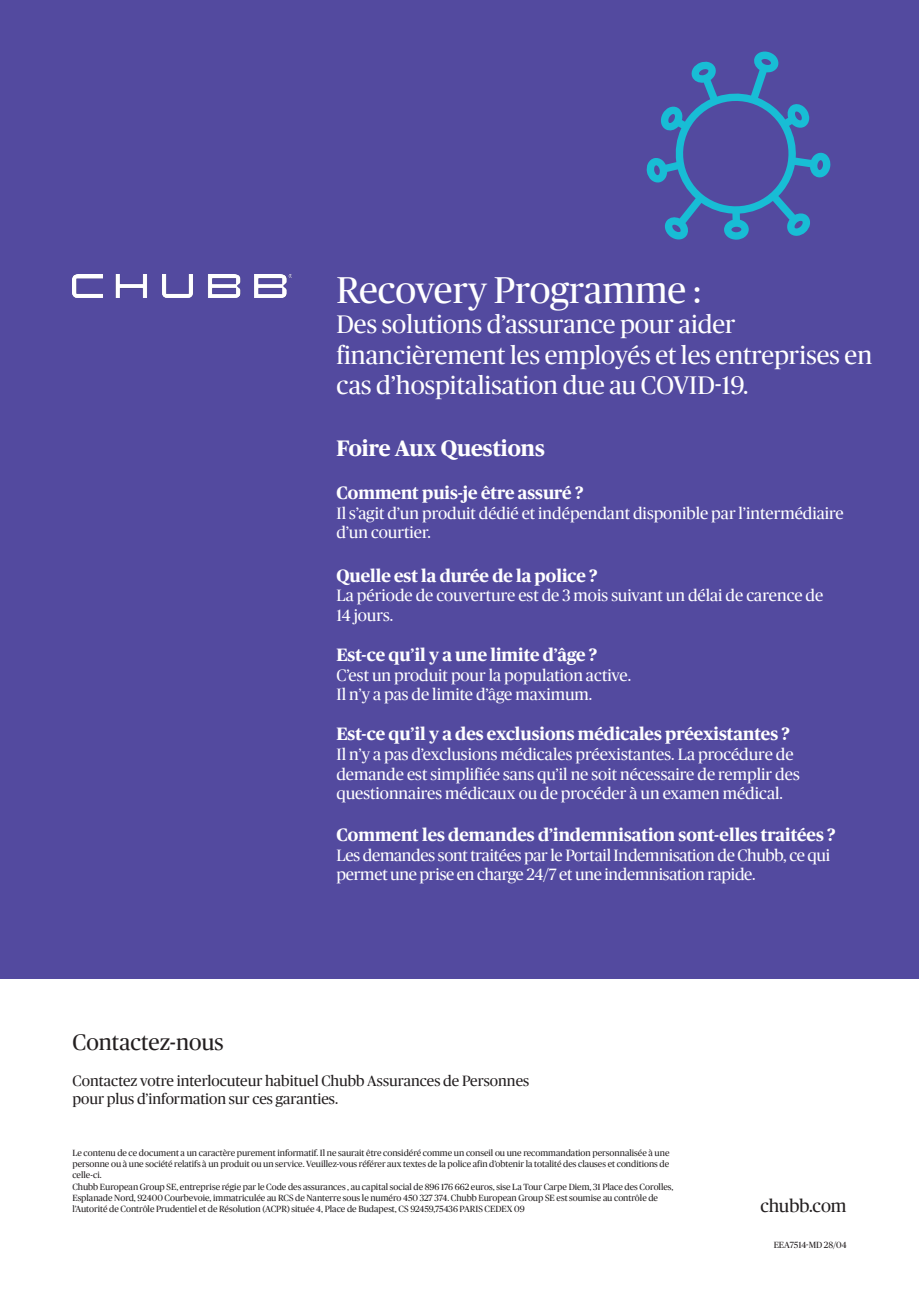
<style>
.page{position:relative;width:919px;height:1289px;background:#fff}
.page>*{position:absolute;margin:0;border:0;box-sizing:border-box;transform-origin:0 0}
.GREEN_HEADER{font:37.5px "Chubb Publico Office";color:#fff}
.GREEN_HEADER-2{font:25.5px/30.6px "Chubb Publico Office";color:#fff}
.GREEN_HEADER-3{font:700 22.5px "Chubb Publico Office";color:#fff}
.BULLETS{font:22.5px "Chubb Publico Office";color:#231f20}
.BULLETS-2{font:700 18px "Chubb Publico Office";color:#fff}
.BULLETS-3{font:18px "Chubb Publico Office";color:#231f20}
.BULLETS-4{font:16.5px/19.8px "Chubb Publico Office";color:#fff}
.BULLETS-5{font:15px "Chubb Publico Office";color:#231f20}
.BULLETS-6{font:9px/11.2px "Chubb Publico Office";color:#231f20;text-align:justify}
.BODY_COPY{font:9px "Chubb Publico Office";color:#231f20}
</style>
<div class="page">
<div style="left:0;top:0;width:918px;height:978px;background:#534a9f"></div>
<svg style="left:646px;top:51px;width:184px;height:189px"></svg>
<img style="left:72px;top:275px;width:219px;height:22px">
<p class="GREEN_HEADER" style="left:336px;top:263px;width:366px">Recovery Programme :</p>
<p class="GREEN_HEADER-2" style="left:336px;top:307px;width:537px">Des solutions d’assurance pour aider financièrement les employés et les entreprises en cas d’hospitalisation due au COVID-19.</p>
<p class="GREEN_HEADER-3" style="left:336px;top:432px;width:210px">Foire Aux Questions</p>
<p class="BULLETS-2" style="left:336px;top:479px;width:248px">Comment puis-je être assuré ?</p>
<p class="BULLETS-4" style="left:336px;top:502px;width:509px">Il s’agit d’un produit dédié et indépendant disponible par l’intermédiaire d’un courtier.</p>
<p class="BULLETS-2" style="left:336px;top:562px;width:263px">Quelle est la durée de la police ?</p>
<p class="BULLETS-4" style="left:336px;top:585px;width:488px">La période de couverture est de 3 mois suivant un délai de carence de<br>14 jours.</p>
<p class="BULLETS-2" style="left:336px;top:641px;width:262px">Est-ce qu’il y a une limite d’âge ?</p>
<p class="BULLETS-4" style="left:336px;top:664px;width:296px">C’est un produit pour la population active.</p>
<p class="BULLETS-4" style="left:336px;top:684px;width:257px">Il n’y a pas de limite d’âge maximum.</p>
<p class="BULLETS-2" style="left:336px;top:720px;width:455px">Est-ce qu’il y a des exclusions médicales préexistantes ?</p>
<p class="BULLETS-4" style="left:336px;top:743px;width:465px">Il n’y a pas d’exclusions médicales préexistantes. La procédure de demande est simplifiée sans qu’il ne soit nécessaire de remplir des questionnaires médicaux ou de procéder à un examen médical.</p>
<p class="BULLETS-2" style="left:336px;top:821px;width:500px">Comment les demandes d’indemnisation sont-elles traitées ?</p>
<p class="BULLETS-4" style="left:336px;top:844px;width:495px">Les demandes sont traitées par le Portail Indemnisation de Chubb, ce qui permet une prise en charge 24/7 et une indemnisation rapide.</p>
<p class="BULLETS" style="left:72px;top:1026px;width:153px">Contactez-nous</p>
<p class="BULLETS-5" style="left:72px;top:1070px;width:458px">Contactez votre interlocuteur habituel Chubb Assurances de Personnes</p>
<p class="BULLETS-5" style="left:72px;top:1088px;width:267px">pour plus d’information sur ces garanties.</p>
<p class="BULLETS-6" style="left:72px;top:1146px;width:598px">Le contenu de ce document a un caractère purement informatif. Il ne saurait être considéré comme un conseil ou une recommandation personnalisée à une personne ou à une société relatifs à un produit ou un service. Veuillez-vous référer aux textes de la police afin d’obtenir la totalité des clauses et conditions de celle-ci.</p>
<p class="BULLETS-6" style="left:72px;top:1180px;width:602px;text-align:left">Chubb European Group SE, entreprise régie par le Code des assurances , au capital social de 896 176 662 euros, sise La Tour Carpe Diem, 31 Place des Corolles,<br>Esplanade Nord, 92400 Courbevoie, immatriculée au RCS de Nanterre sous le numéro 450 327 374. Chubb European Group SE est soumise au contrôle de l’Autorité de Contrôle Prudentiel et de Résolution (ACPR) située 4, Place de Budapest, CS 92459,75436 PARIS CEDEX 09</p>
<p class="BULLETS-3" style="left:760px;top:1193px;width:88px">chubb.com</p>
<p class="BODY_COPY" style="left:773px;top:1238px;width:74px">EEA7514-MD 28/04</p>
</div>
